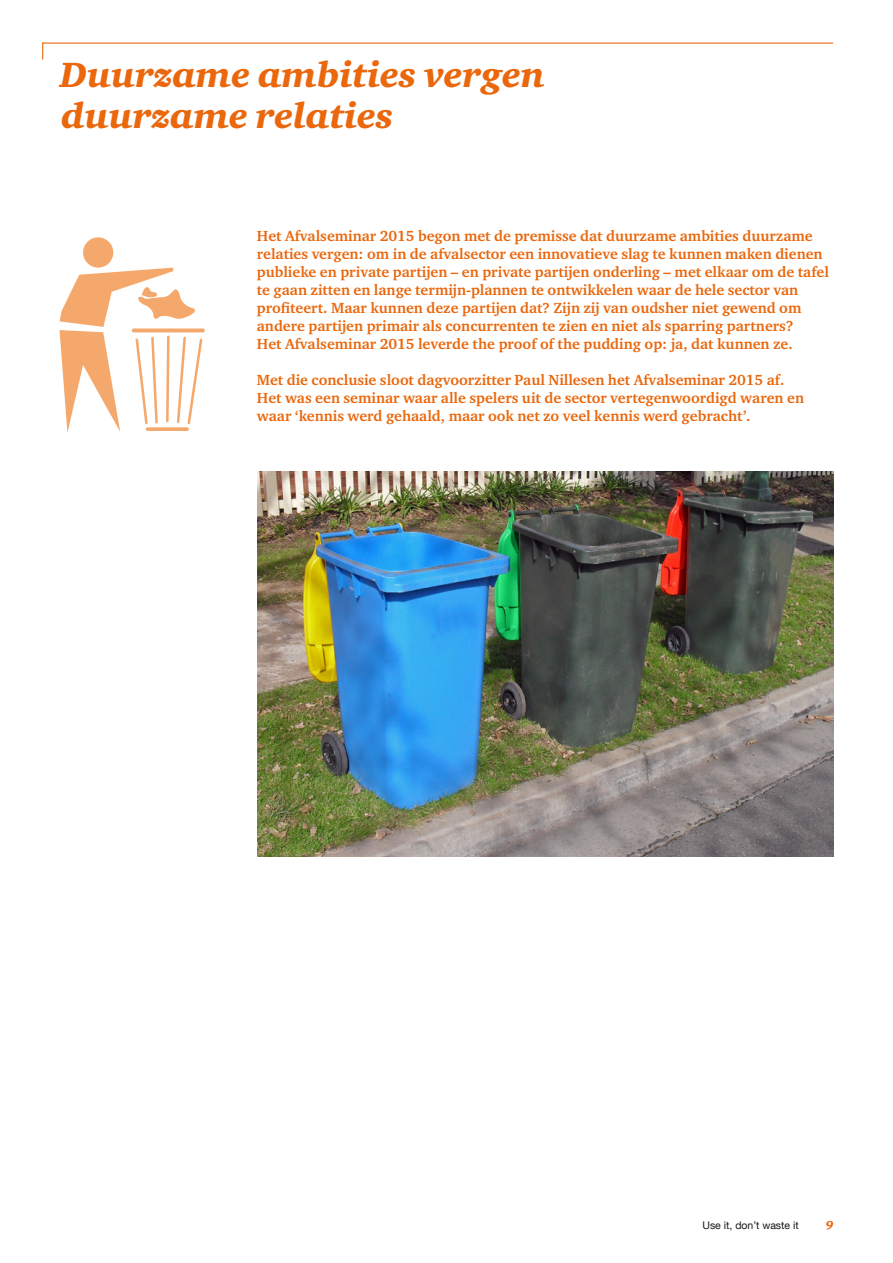
<style>
.page{position:relative;width:893px;height:1263px;background:#fff}
.page>*{position:absolute;margin:0;border:0;box-sizing:border-box;transform-origin:0 0}
.t1{font:italic 900 36px/40.5px "Charter ITC Std";color:#ea670c}
.t2{font:700 15px/18px "Charter ITC Std";color:#ea670c}
.t3{font:italic 900 12px "Charter ITC Std";color:#ea670c}
.t4{font:10.5px "Helvetica Neue LT Com";color:#1a171c}
</style>
<div class="page">
<svg style="left:42px;top:44px;width:1px;height:16px"></svg>
<hr style="left:42px;top:43px;width:791px;height:1px;background:#ea670c">
<div style="left:83px;top:237px;width:30px;height:31px;background:#f5a86c;border-radius:50%"></div>
<svg style="left:60px;top:268px;width:144px;height:165px"></svg>
<img style="left:257px;top:472px;width:577px;height:384px">
<h1 class="t1" style="left:60px;top:55px;width:487px">Duurzame ambities vergen duurzame relaties</h1>
<p class="t2" style="left:257px;top:226px;width:573px">Het Afvalseminar 2015 begon met de premisse dat duurzame ambities duurzame relaties vergen: om in de afvalsector een innovatieve slag te kunnen maken dienen publieke en private partijen – en private partijen onderling – met elkaar om de tafel te gaan zitten en lange termijn-plannen te ontwikkelen waar de hele sector van profiteert. Maar kunnen deze partijen dat? Zijn zij van oudsher niet gewend om andere partijen primair als concurrenten te zien en niet als sparring partners?<br>Het Afvalseminar 2015 leverde the proof of the pudding op: ja, dat kunnen ze.</p>
<p class="t2" style="left:257px;top:370px;width:549px">Met die conclusie sloot dagvoorzitter Paul Nillesen het Afvalseminar 2015 af.<br>Het was een seminar waar alle spelers uit de sector vertegenwoordigd waren en waar ‘kennis werd gehaald, maar ook net zo veel kennis werd gebracht’.</p>
<p class="t4" style="left:702px;top:1219px;width:98px">Use it, don’t waste it</p>
<p class="t3" style="left:826px;top:1218px;width:9px">9</p>
</div>
